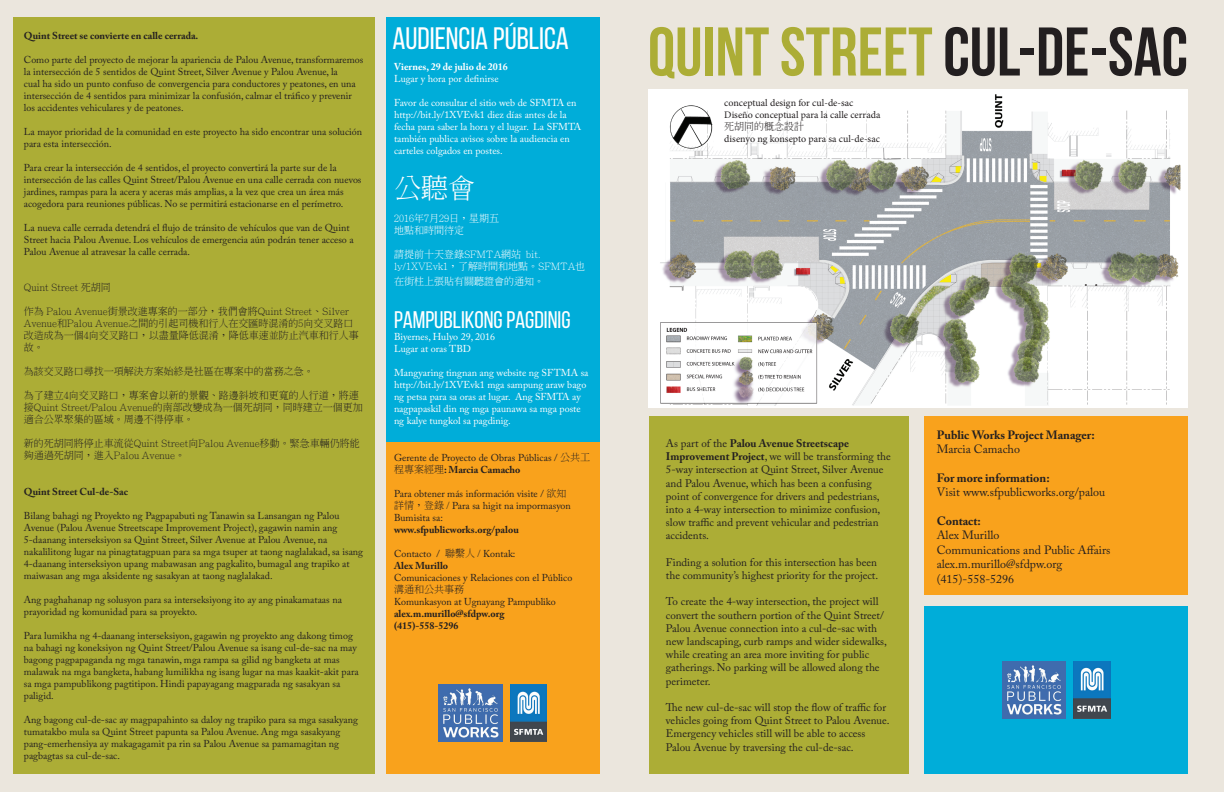
<style>
.page{position:relative;width:1224px;height:792px;background:#fff}
.page>*{position:absolute;margin:0;border:0;box-sizing:border-box;transform-origin:0 0}
.t1{font:700 68.7px "Bebas Neue";color:#acad36}
.t2{font:31px "Bebas Neue";color:#fff}
.t3{font:300 27px "Adobe Ming Std";color:#fff}
.t4{font:24px "Bebas Neue";color:#fff}
.t5{font:12px/14.4px "Adobe Caslon Pro";color:#231f20}
.t6{font:700 12px "Adobe Caslon Pro";color:#231f20}
.t7{font:11px/13.2px "Adobe Caslon Pro";color:#231f20}
.t8{font:10px/12px "Adobe Caslon Pro";color:#231f20}
.t9{font:10px/12px "Adobe Caslon Pro";color:#fff}
.t10{font:300 10px/12px "Adobe Ming Std";color:#231f20}
.t11{font:700 10px/12px "Adobe Caslon Pro";color:#231f20}
.t12{font:10px/12px "Minion Pro";color:#231f20}
.t13{font:300 10px/12px "Adobe Ming Std";color:#fff}
.t14{font:700 10px "Adobe Caslon Pro";color:#fff}
.s1{font-family:"Adobe Ming Std";font-weight:300}
.s2{font-weight:700}
.s3{color:#231f20}
</style>
<div class="page">
<div style="left:0;top:0;width:611px;height:792px;background:#ebe6dd"></div>
<div style="left:611px;top:0;width:613px;height:792px;background:#ebe6dd"></div>
<div style="left:649px;top:416px;width:259px;height:358px;background:#acad36"></div>
<img style="left:648px;top:90px;width:540px;height:318px">
<div style="left:924px;top:416px;width:264px;height:179px;background:#f9a21c"></div>
<div style="left:924px;top:606px;width:264px;height:168px;background:#00add9"></div>
<div style="left:13px;top:17px;width:361px;height:757px;background:#acad36"></div>
<div style="left:387px;top:442px;width:213px;height:332px;background:#f9a21c"></div>
<div style="left:387px;top:17px;width:213px;height:425px;background:#00add9"></div>
<img style="left:439px;top:684px;width:63px;height:58px">
<img style="left:510px;top:684px;width:37px;height:58px">
<img style="left:1002px;top:661px;width:64px;height:58px">
<img style="left:1073px;top:661px;width:37px;height:58px">
<p class="t11" style="left:24px;top:30px;width:176px">Quint Street se convierte en calle cerrada.</p>
<p class="t8" style="left:24px;top:54px;width:341px">Como parte del proyecto de mejorar la apariencia de Palou Avenue, transformaremos la intersección de 5 sentidos de Quint Street, Silver Avenue y Palou Avenue, la<br>cual ha sido un punto confuso de convergencia para conductores y peatones, en una intersección de 4 sentidos para minimizar la confusión, calmar el tráfico y prevenir los accidentes vehiculares y de peatones.</p>
<p class="t8" style="left:24px;top:126px;width:340px">La mayor prioridad de la comunidad en este proyecto ha sido encontrar una solución para esta intersección.</p>
<p class="t8" style="left:24px;top:162px;width:339px">Para crear la intersección de 4 sentidos, el proyecto convertirá la parte sur de la intersección de las calles Quint Street/Palou Avenue en una calle cerrada con nuevos jardines, rampas para la acera y aceras más amplias, a la vez que crea un área más acogedora para reuniones públicas. No se permitirá estacionarse en el perímetro.</p>
<p class="t8" style="left:24px;top:222px;width:331px">La nueva calle cerrada detendrá el flujo de tránsito de vehículos que van de Quint<br>Street hacia Palou Avenue. Los vehículos de emergencia aún podrán tener acceso a<br>Palou Avenue al atravesar la calle cerrada.</p>
<p class="t10" style="left:24px;top:281px;width:89px">Quint Street 死胡同</p>
<p class="t10" style="left:24px;top:305px;width:337px">作為 Palou Avenue街景改進專案的一部分，我們會將Quint Street、Silver Avenue和Palou Avenue之間的引起司機和行人在交匯時混淆的5向交叉路口改造成為一個4向交叉路口，以盡量降低混淆，降低車速並防止汽車和行人事故。</p>
<p class="t10" style="left:24px;top:365px;width:291px">為該交叉路口尋找一項解決方案始終是社區在專案中的當務之急。</p>
<p class="t10" style="left:24px;top:389px;width:340px">為了建立4向交叉路口，專案會以新的景觀、路邊斜坡和更寬的人行道，將連接Quint Street/Palou Avenue的南部改變成為一個死胡同，同時建立一個更加適合公眾聚集的區域。周邊不得停車。</p>
<p class="t10" style="left:24px;top:437px;width:337px">新的死胡同將停止車流從Quint Street向Palou Avenue移動。緊急車輛仍將能夠通過死胡同，進入Palou Avenue。</p>
<p class="t11" style="left:24px;top:486px;width:106px">Quint Street Cul-de-Sac</p>
<p class="t8" style="left:24px;top:510px;width:341px">Bilang bahagi ng Proyekto ng Pagpapabuti ng Tanawin sa Lansangan ng Palou Avenue (Palou Avenue Streetscape Improvement Project), gagawin namin ang 5-daanang interseksiyon sa Quint Street, Silver Avenue at Palou Avenue, na nakalilitong lugar na pinagtatagpuan para sa mga tsuper at taong naglalakad, sa isang 4-daanang interseksiyon upang mabawasan ang pagkalito, bumagal ang trapiko at maiwasan ang mga aksidente ng sasakyan at taong naglalakad.</p>
<p class="t8" style="left:24px;top:594px;width:320px">Ang paghahanap ng solusyon para sa interseksiyong ito ay ang pinakamataas na prayoridad ng komunidad para sa proyekto.</p>
<p class="t8" style="left:24px;top:630px;width:336px">Para lumikha ng 4-daanang interseksiyon, gagawin ng proyekto ang dakong timog na bahagi ng koneksiyon ng Quint Street/Palou Avenue sa isang cul-de-sac na may bagong pagpapaganda ng mga tanawin, mga rampa sa gilid ng bangketa at mas malawak na mga bangketa, habang lumilikha ng isang lugar na mas kaakit-akit para sa mga pampublikong pagtitipon. Hindi papayagang magparada ng sasakyan sa paligid.</p>
<p class="t8" style="left:24px;top:714px;width:336px">Ang bagong cul-de-sac ay magpapahinto sa daloy ng trapiko para sa mga sasakyang tumatakbo mula sa Quint Street papunta sa Palou Avenue. Ang mga sasakyang pang-emerhensiya ay makagagamit pa rin sa Palou Avenue sa pamamagitan ng pagbagtas sa cul-de-sac.</p>
<h2 class="t2" style="left:393px;top:21px;width:178px">AUDIENCIA PÚBLICA</h2>
<p class="t14" style="left:394px;top:61px;width:115px">Viernes, 29 de julio de 2016</p>
<p class="t9" style="left:394px;top:73px;width:106px">Lugar y hora por definirse</p>
<p class="t9" style="left:394px;top:97px;width:189px">Favor de consultar el sitio web de SFMTA en http://bit.ly/1XVEvk1 diez días antes de la fecha para saber la hora y el lugar. La SFMTA también publica avisos sobre la audiencia en carteles colgados en postes.</p>
<h3 class="t3" style="left:394px;top:174px;width:82px">公聽會</h3>
<p class="t13" style="left:394px;top:213px;width:107px">2016年7月29日，星期五地點和時間待定</p>
<p class="t13" style="left:394px;top:249px;width:193px">請提前十天登錄SFMTA網站 bit. ly/1XVEvk1，了解時間和地點。SFMTA也</p>
<p class="t13" style="left:394px;top:275px;width:151px">在街柱上張貼有關聽證會的通知。</p>
<h3 class="t4" style="left:394px;top:307px;width:178px">PAMPUBLIKONG PAGDINIG</h3>
<p class="t9" style="left:394px;top:331px;width:103px">Biyernes, Hulyo 29, 2016<br>Lugar at oras TBD</p>
<p class="t9" style="left:394px;top:367px;width:196px">Mangyaring tingnan ang website ng SFTMA sa http://bit.ly/1XVEvk1 mga sampung araw bago ng petsa para sa oras at lugar. Ang SFMTA ay nagpapaskil din ng mga paunawa sa mga poste ng kalye tungkol sa pagdinig.</p>
<p class="t8" style="left:394px;top:451px;width:198px">Gerente de Proyecto de Obras Públicas / <span class="s1">公共工程專案經理</span><span class="s2">: Marcia Camacho</span></p>
<p class="t8" style="left:394px;top:487px;width:178px">Para obtener más información visite / <span class="s1">欲知詳情，登錄 /</span> Para sa higit na impormasyon<br>Bumisita sa:</p>
<p class="t11" style="left:394px;top:523px;width:126px">www.sfpublicworks.org/palou</p>
<p class="t8" style="left:394px;top:547px;width:123px">Contacto / <span class="s1">聯繫人 /</span> Kontak:<br><span class="s2">Alex Murillo</span></p>
<p class="t8" style="left:394px;top:571px;width:180px">Comunicaciones y Relaciones con el Público</p>
<p class="t10" style="left:394px;top:583px;width:71px">溝通和公共事務</p>
<p class="t8" style="left:394px;top:595px;width:163px">Komunkasyon at Ugnayang Pampubliko</p>
<p class="t11" style="left:394px;top:607px;width:112px">alex.m.murillo@sfdpw.org (415)-558-5296</p>
<h1 class="t1" style="left:648px;top:14px;width:542px">QUINT STREET <span class="s3">CUL-DE-SAC</span></h1>
<p class="t12" style="left:724px;top:97px;width:158px">conceptual design for cul-de-sac<br>Diseño conceptual para la calle cerrada</p>
<p class="t10" style="left:724px;top:120px;width:81px">死胡同的概念設計</p>
<p class="t12" style="left:724px;top:133px;width:157px">disenyo ng konsepto para sa cul-de-sac</p>
<p class="t7" style="left:666px;top:437px;width:226px">As part of the <span class="s2">Palou Avenue Streetscape Improvement Project</span>, we will be transforming the 5-way intersection at Quint Street, Silver Avenue and Palou Avenue, which has been a confusing point of convergence for drivers and pedestrians, into a 4-way intersection to minimize confusion, slow traffic and prevent vehicular and pedestrian accidents.</p>
<p class="t7" style="left:666px;top:555px;width:214px">Finding a solution for this intersection has been the community’s highest priority for the project.</p>
<p class="t7" style="left:666px;top:595px;width:222px">To create the 4-way intersection, the project will convert the southern portion of the Quint Street/ Palou Avenue connection into a cul-de-sac with new landscaping, curb ramps and wider sidewalks, while creating an area more inviting for public gatherings. No parking will be allowed along the perimeter.</p>
<p class="t7" style="left:666px;top:701px;width:225px">The new cul-de-sac will stop the flow of traffic for vehicles going from Quint Street to Palou Avenue.<br>Emergency vehicles still will be able to access Palou Avenue by traversing the cul-de-sac.</p>
<p class="t6" style="left:937px;top:428px;width:160px">Public Works Project Manager:</p>
<p class="t5" style="left:937px;top:442px;width:85px">Marcia Camacho</p>
<p class="t6" style="left:937px;top:471px;width:115px">For more information:</p>
<p class="t5" style="left:937px;top:485px;width:170px">Visit www.sfpublicworks.org/palou</p>
<p class="t6" style="left:937px;top:514px;width:46px">Contact:</p>
<p class="t5" style="left:937px;top:528px;width:175px">Alex Murillo<br>Communications and Public Affairs alex.m.murillo@sfdpw.org (415)-558-5296</p>
</div>
